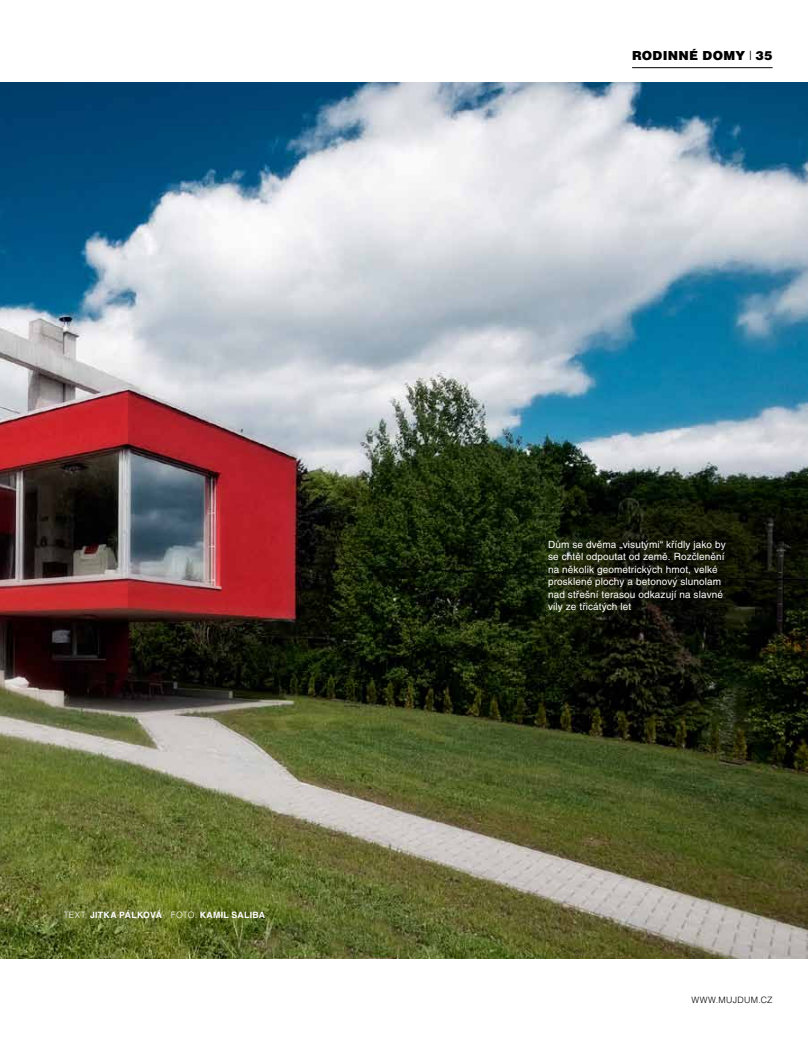
<style>
.page{position:relative;width:808px;height:1046px;background:#fff}
.page>*{position:absolute;margin:0;border:0;box-sizing:border-box;transform-origin:0 0}
.t1{font:12.5px "Helvetica CE Black";letter-spacing:.025em;color:#000}
.t2{font:10px/12.5px "Helvetica CE";letter-spacing:.01em;color:#fff}
.t3{font:700 8.75px "Helvetica CE";letter-spacing:.03em;color:#fff}
.t4{font:8.75px "Helvetica CE Light";color:#000}
.s1{font-family:"Helvetica CE Light";font-weight:400}
.s2{font-family:"Helvetica CE Light"}
</style>
<div class="page">
<img style="left:0;top:82px;width:808px;height:876px">
<hr style="left:632px;top:67px;width:140px;height:1px;background:#000">
<p class="t3" style="left:64px;top:909px;width:201px"><span class="s1">TEXT:</span> JITKA PÁLKOVÁ <span class="s1">FOTO:</span> KAMIL SALIBA</p>
<p class="t1" style="left:632px;top:49px;width:142px">RODINNÉ DOMY <span class="s2">|</span> 35</p>
<p class="t2" style="left:548px;top:538px;width:179px">Dům se dvěma „visutými“ křídly jako by se chtěl odpoutat od země. Rozčlenění na několik geometrických hmot, velké prosklené plochy a betonový slunolam nad střešní terasou odkazují na slavné vily ze třicátých let</p>
<p class="t4" style="left:691px;top:995px;width:83px">WWW.MUJDUM.CZ</p>
</div>
